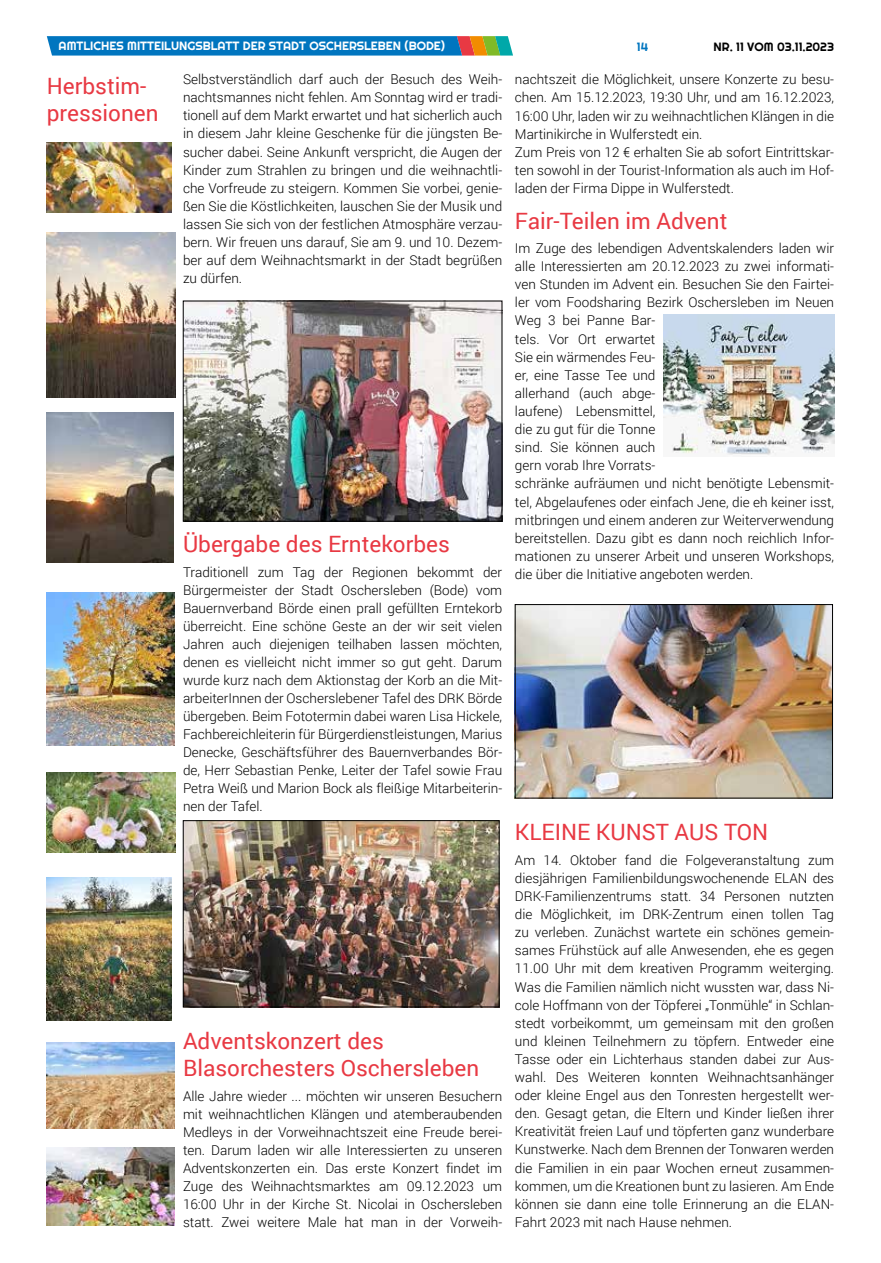
<style>
.page{position:relative;width:881px;height:1263px;background:#fff}
.page>*{position:absolute;margin:0;border:0;box-sizing:border-box;transform-origin:0 0}
.t1{font:22.5px/27px "Roboto";color:#e83943}
.t2{font:300 13.5px/18.1px "Roboto";color:#000;text-align:justify}
.t3{font:12px "Righteous";color:#fff}
.t4{font:12px "Righteous";color:#000}
.t5{font:12px "Righteous";color:#0075bf}
</style>
<div class="page">
<svg style="left:47px;top:36px;width:466px;height:20px;background:#1a7cb4"></svg>
<img style="left:47px;top:142px;width:124px;height:71px">
<img style="left:47px;top:232px;width:129px;height:165px">
<img style="left:47px;top:412px;width:126px;height:151px">
<img style="left:47px;top:592px;width:127px;height:154px">
<img style="left:47px;top:772px;width:129px;height:80px">
<img style="left:47px;top:877px;width:124px;height:143px">
<img style="left:47px;top:1042px;width:127px;height:86px">
<img style="left:47px;top:1147px;width:127px;height:79px">
<img style="left:516px;top:606px;width:314px;height:190px">
<div style="left:514px;top:604px;width:318px;height:194px;border:1px solid #000"></div>
<img style="left:185px;top:303px;width:315px;height:216px">
<div style="left:183px;top:301px;width:319px;height:220px;border:1px solid #000"></div>
<img style="left:185px;top:822px;width:312px;height:183px">
<div style="left:183px;top:820px;width:316px;height:187px;border:1px solid #000"></div>
<img style="left:663px;top:315px;width:170px;height:141px">
<p class="t3" style="left:59px;top:39px;width:388px">AMTLICHES MITTEILUNGSBLATT DER STADT OSCHERSLEBEN (BODE)</p>
<p class="t5" style="left:636px;top:40px;width:13px">14</p>
<p class="t4" style="left:713px;top:39px;width:122px">NR. 11 VOM 03.11.2023</p>
<h1 class="t1" style="left:47px;top:71px;width:113px">Herbstim&shy;pressionen</h1>
<p class="t2" style="left:514px;top:70px;width:320px;text-align:left">nachtszeit die Möglichkeit, unsere Konzerte zu besu&shy;chen. Am 15.12.2023, 19:30 Uhr, und am 16.12.2023, 16:00 Uhr, laden wir zu weihnachtlichen Klängen in die Martinikirche in Wulferstedt ein.<br>Zum Preis von 12 € erhalten Sie ab sofort Eintrittskar&shy;ten sowohl in der Tourist-Information als auch im Hof&shy;laden der Firma Dippe in Wulferstedt.</p>
<h1 class="t1" style="left:514px;top:206px;width:214px">Fair-Teilen im Advent</h1>
<p class="t2" style="left:514px;top:239px;width:320px;text-align:left">Im Zuge des lebendigen Adventskalenders laden wir alle Interessierten am 20.12.2023 zu zwei informati&shy;ven Stunden im Advent ein. Besuchen Sie den Fairtei&shy;ler vom Foodsharing Bezirk Oschersleben im Neuen Weg 3 bei Panne Bar-<br>tels. Vor Ort erwartet<br>Sie ein wärmendes Feu-<br>er, eine Tasse Tee und<br>allerhand (auch abge-<br>laufene) Lebensmittel,<br>die zu gut für die Tonne<br>sind. Sie können auch<br>gern vorab Ihre Vorrats-<br>schränke aufräumen und nicht benötigte Lebensmit&shy;tel, Abgelaufenes oder einfach Jene, die eh keiner isst, mitbringen und einem anderen zur Weiterverwendung bereitstellen. Dazu gibt es dann noch reichlich Infor&shy;mationen zu unserer Arbeit und unseren Workshops, die über die Initiative angeboten werden.</p>
<p class="t2" style="left:183px;top:70px;width:320px">Selbstverständlich darf auch der Besuch des Weih&shy;nachtsmannes nicht fehlen. Am Sonntag wird er tradi&shy;tionell auf dem Markt erwartet und hat sicherlich auch in diesem Jahr kleine Geschenke für die jüngsten Be&shy;sucher dabei. Seine Ankunft verspricht, die Augen der Kinder zum Strahlen zu bringen und die weihnachtli&shy;che Vorfreude zu steigern. Kommen Sie vorbei, genie&shy;ßen Sie die Köstlichkeiten, lauschen Sie der Musik und lassen Sie sich von der festlichen Atmosphäre verzau&shy;bern. Wir freuen uns darauf, Sie am 9. und 10. Dezem&shy;ber auf dem Weihnachtsmarkt in der Stadt begrüßen zu dürfen.</p>
<h1 class="t1" style="left:183px;top:530px;width:268px">Übergabe des Erntekorbes</h1>
<p class="t2" style="left:183px;top:562px;width:320px">Traditionell zum Tag der Regionen bekommt der Bürgermeister der Stadt Oschersleben (Bode) vom Bauernverband Börde einen prall gefüllten Erntekorb überreicht. Eine schöne Geste an der wir seit vielen Jahren auch diejenigen teilhaben lassen möchten, denen es vielleicht nicht immer so gut geht. Darum wurde kurz nach dem Aktionstag der Korb an die Mit&shy;arbeiterInnen der Oscherslebener Tafel des DRK Börde übergeben. Beim Fototermin dabei waren Lisa Hickele, Fachbereichleiterin für Bürgerdienstleistungen, Marius Denecke, Geschäftsführer des Bauernverbandes Bör&shy;de, Herr Sebastian Penke, Leiter der Tafel sowie Frau Petra Weiß und Marion Bock als fleißige Mitarbeiterin&shy;nen der Tafel.</p>
<h1 class="t1" style="left:183px;top:1027px;width:297px">Adventskonzert des<br>Blasorchesters Oschersleben</h1>
<p class="t2" style="left:183px;top:1086px;width:320px">Alle Jahre wieder ... möchten wir unseren Besuchern mit weihnachtlichen Klängen und atemberaubenden Medleys in der Vorweihnachtszeit eine Freude berei&shy;ten. Darum laden wir alle Interessierten zu unseren Adventskonzerten ein. Das erste Konzert findet im Zuge des Weihnachtsmarktes am 09.12.2023 um 16:00 Uhr in der Kirche St. Nicolai in Oschersleben statt. Zwei weitere Male hat man in der Vorweih-</p>
<h1 class="t1" style="left:514px;top:818px;width:255px">KLEINE KUNST AUS TON</h1>
<p class="t2" style="left:514px;top:850px;width:320px">Am 14. Oktober fand die Folgeveranstaltung zum diesjährigen Familienbildungswochenende ELAN des DRK-Familienzentrums statt. 34 Personen nutzten die Möglichkeit, im DRK-Zentrum einen tollen Tag zu verleben. Zunächst wartete ein schönes gemein&shy;sames Frühstück auf alle Anwesenden, ehe es gegen 11.00 Uhr mit dem kreativen Programm weiterging.<br>Was die Familien nämlich nicht wussten war, dass Ni&shy;cole Hoffmann von der Töpferei „Tonmühle“ in Schlan&shy;stedt vorbeikommt, um gemeinsam mit den großen und kleinen Teilnehmern zu töpfern. Entweder eine Tasse oder ein Lichterhaus standen dabei zur Aus&shy;wahl. Des Weiteren konnten Weihnachtsanhänger oder kleine Engel aus den Tonresten hergestellt wer&shy;den. Gesagt getan, die Eltern und Kinder ließen ihrer Kreativität freien Lauf und töpferten ganz wunderbare Kunstwerke. Nach dem Brennen der Tonwaren werden die Familien in ein paar Wochen erneut zusammen&shy;kommen, um die Kreationen bunt zu lasieren. Am Ende können sie dann eine tolle Erinnerung an die ELAN-Fahrt 2023 mit nach Hause nehmen.</p>
</div>
